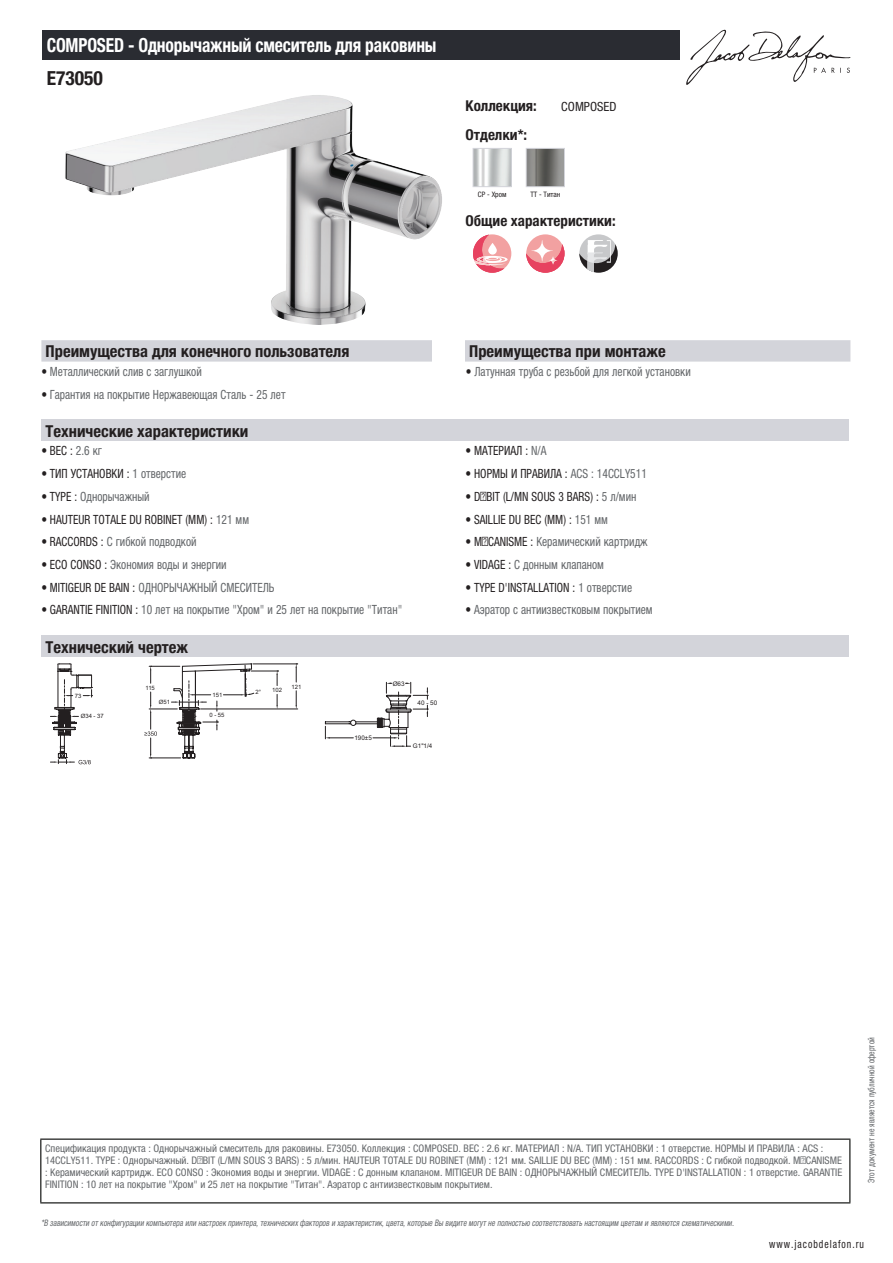
<style>
.page{position:relative;width:893px;height:1263px;background:#fff}
.page>*{position:absolute;margin:0;border:0;box-sizing:border-box;transform-origin:0 0}
.t1{font:700 condensed 19.5px "Helvetica Neue LTCYR";letter-spacing:-.01em;color:#fff;scale:.9 1}
.t2{font:700 condensed 19.5px "Helvetica Neue LTCYR";color:#231f20}
.t3{font:700 condensed 16.5px "Helvetica Neue LTCYR";color:#231f20}
.t4{font:700 condensed 15px "Helvetica Neue LTCYR";color:#231f20}
.t5{font:condensed 12.75px "Helvetica Neue LTCYR";color:#626568;scale:.9 1}
.t6{font:condensed 12.75px "Helvetica Neue LTCYR";color:#231f20;scale:.9 1}
.t7{font:condensed 12.75px "Helvetica Neue LTCYR";color:#231f20}
.t8{font:condensed 11.25px "Helvetica Neue LTCYR";letter-spacing:.1em;color:#231f20;scale:.87 1}
.t9{font:condensed 10.5px/12px "Helvetica Neue LTCYR";color:#626568}
.t10{font:italic condensed 9px "Helvetica Neue LTCYR";color:#626568;scale:.87 1}
.t11{font:condensed 9px "Helvetica Neue LTCYR";color:#626568;scale:.87 1}
.t12{font:condensed 7.5px "Helvetica Neue LTCYR";color:#231f20}
.t13{font:6.3px "Arial";color:#231f20}
.t14{font:5.85px "Arial";color:#231f20}
.s1{color:#231f20}
.s2{color:#626568}
</style>
<div class="page">
<svg style="left:686px;top:30px;width:164px;height:55px"></svg>
<img style="left:65px;top:95px;width:377px;height:230px">
<img style="left:475px;top:150px;width:35px;height:35px">
<div style="left:473px;top:148px;width:39px;height:39px;border:1px solid #d3d4da"></div>
<img style="left:528px;top:150px;width:35px;height:35px">
<div style="left:526px;top:148px;width:39px;height:39px;border:1px solid #d3d4da"></div>
<div style="left:473px;top:234px;width:38px;height:39px;background:#f2a1a1;border-radius:50%"></div>
<svg style="left:473px;top:235px;width:35px;height:38px"></svg>
<div style="left:526px;top:234px;width:38px;height:39px;background:#f2a1a1;border-radius:50%"></div>
<svg style="left:526px;top:240px;width:38px;height:33px"></svg>
<div style="left:579px;top:234px;width:39px;height:39px;background:#c7c8ca;border-radius:50%"></div>
<svg style="left:579px;top:240px;width:39px;height:33px"></svg>
<div style="left:41px;top:340px;width:809px;height:22px;background:#d3d4da"></div>
<div style="left:432px;top:340px;width:33px;height:22px;background:#fff"></div>
<div style="left:41px;top:420px;width:808px;height:21px;background:#d3d4da"></div>
<div style="left:41px;top:636px;width:808px;height:21px;background:#d3d4da"></div>
<hr style="left:201px;top:709px;width:97px;height:1px;background:#231f20">
<hr style="left:253px;top:664px;width:45px;height:1px;background:#231f20">
<svg style="left:296px;top:691px;width:1px;height:18px"></svg>
<svg style="left:296px;top:664px;width:1px;height:18px"></svg>
<svg style="left:325px;top:682px;width:103px;height:65px"></svg>
<svg style="left:50px;top:663px;width:229px;height:101px"></svg>
<div style="left:43px;top:30px;width:637px;height:30px;background:#2a2c32"></div>
<hr style="left:40px;top:1138px;width:810px;height:2px;background:#040503">
<hr style="left:40px;top:1140px;width:1px;height:62px;background:#040503">
<hr style="left:849px;top:1140px;width:1px;height:62px;background:#040503">
<hr style="left:40px;top:1202px;width:810px;height:1px;background:#040503">
<h1 class="t1" style="left:47px;top:34px;width:435px">COMPOSED - Однорычажный смеситель для раковины</h1>
<h1 class="t2" style="left:47px;top:67px;width:58px">E73050</h1>
<h3 class="t4" style="left:466px;top:97px;width:73px">Коллекция:</h3>
<p class="t7" style="left:561px;top:99px;width:57px">COMPOSED</p>
<h3 class="t4" style="left:466px;top:126px;width:63px">Отделки*:</h3>
<p class="t12" style="left:478px;top:190px;width:30px">CP - Хром</p>
<p class="t12" style="left:530px;top:190px;width:32px">TT - Титан</p>
<h3 class="t4" style="left:466px;top:212px;width:152px">Общие характеристики:</h3>
<h2 class="t3" style="left:46px;top:342px;width:305px">Преимущества для конечного пользователя</h2>
<h2 class="t3" style="left:469px;top:342px;width:198px">Преимущества при монтаже</h2>
<p class="t5" style="left:41px;top:364px;width:180px"><span class="s1">•</span> Металлический слив с заглушкой</p>
<p class="t5" style="left:466px;top:364px;width:251px"><span class="s1">•</span> Латунная труба с резьбой для легкой установки</p>
<p class="t5" style="left:41px;top:387px;width:273px"><span class="s1">•</span> Гарантия на покрытие Нержавеющая Сталь - 25 лет</p>
<h2 class="t3" style="left:46px;top:422px;width:204px">Технические характеристики</h2>
<p class="t6" style="left:41px;top:444px;width:69px">• ВЕС : <span class="s2">2.6 кг</span></p>
<p class="t6" style="left:466px;top:444px;width:91px">• МАТЕРИАЛ : <span class="s2">N/A</span></p>
<p class="t6" style="left:41px;top:466px;width:162px">• ТИП УСТАНОВКИ : <span class="s2">1 отверстие</span></p>
<p class="t6" style="left:466px;top:466px;width:203px">• НОРМЫ И ПРАВИЛА : <span class="s2">ACS : 14CCLY511</span></p>
<p class="t5" style="left:41px;top:489px;width:122px"><span class="s1">• TYPE :</span> Однорычажный</p>
<p class="t6" style="left:466px;top:489px;width:191px">• DÉBIT (L/MN SOUS 3 BARS) : <span class="s2">5 л/мин</span></p>
<p class="t6" style="left:41px;top:512px;width:232px">• HAUTEUR TOTALE DU ROBINET (MM) : <span class="s2">121 мм</span></p>
<p class="t6" style="left:466px;top:512px;width:160px">• SAILLIE DU BEC (MM) : <span class="s2">151 мм</span></p>
<p class="t5" style="left:41px;top:535px;width:174px"><span class="s1">• RACCORDS :</span> С гибкой подводкой</p>
<p class="t5" style="left:466px;top:535px;width:204px"><span class="s1">• MÉCANISME :</span> Керамический картридж</p>
<p class="t5" style="left:41px;top:557px;width:207px"><span class="s1">• ECO CONSO :</span> Экономия воды и энергии</p>
<p class="t5" style="left:466px;top:557px;width:155px"><span class="s1">• VIDAGE :</span> С донным клапаном</p>
<p class="t5" style="left:41px;top:580px;width:261px"><span class="s1">• MITIGEUR DE BAIN :</span> ОДНОРЫЧАЖНЫЙ СМЕСИТЕЛЬ</p>
<p class="t6" style="left:466px;top:580px;width:187px">• TYPE D'INSTALLATION : <span class="s2">1 отверстие</span></p>
<p class="t5" style="left:41px;top:603px;width:403px"><span class="s1">• GARANTIE FINITION :</span> 10 лет на покрытие "Хром" и 25 лет на покрытие "Титан"</p>
<p class="t5" style="left:466px;top:603px;width:209px"><span class="s1">•</span> Аэратор с антиизвестковым покрытием</p>
<h2 class="t3" style="left:46px;top:638px;width:144px">Технический чертеж</h2>
<p class="t14" style="left:75px;top:692px;width:8px">73</p>
<p class="t13" style="left:393px;top:679px;width:13px">Ø63</p>
<p class="t14" style="left:145px;top:684px;width:11px">115</p>
<p class="t14" style="left:292px;top:683px;width:11px">121</p>
<p class="t14" style="left:212px;top:691px;width:11px">151</p>
<p class="t14" style="left:209px;top:711px;width:17px">0 - 55</p>
<p class="t14" style="left:272px;top:686px;width:11px">102</p>
<p class="t14" style="left:256px;top:688px;width:7px">2°</p>
<p class="t14" style="left:159px;top:698px;width:13px">Ø51</p>
<p class="t13" style="left:418px;top:699px;width:21px">40 - 50</p>
<p class="t14" style="left:81px;top:712px;width:25px">Ø34 - 37</p>
<p class="t13" style="left:354px;top:734px;width:19px">190±5</p>
<p class="t13" style="left:413px;top:742px;width:21px">G1"1/4</p>
<p class="t9" style="left:45px;top:1142px;width:799px">Спецификация продукта : Однорычажный смеситель для раковины. E73050. Коллекция : COMPOSED. ВЕС : 2.6 кг. МАТЕРИАЛ : N/A. ТИП УСТАНОВКИ : 1 отверстие. НОРМЫ И ПРАВИЛА : ACS :<br>14CCLY511. TYPE : Однорычажный. DÉBIT (L/MN SOUS 3 BARS) : 5 л/мин. HAUTEUR TOTALE DU ROBINET (MM) : 121 мм. SAILLIE DU BEC (MM) : 151 мм. RACCORDS : С гибкой подводкой. MÉCANISME : Керамический картридж. ECO CONSO : Экономия воды и энергии. VIDAGE : С донным клапаном. MITIGEUR DE BAIN : ОДНОРЫЧАЖНЫЙ СМЕСИТЕЛЬ. TYPE D'INSTALLATION : 1 отверстие. GARANTIE FINITION : 10 лет на покрытие "Хром" и 25 лет на покрытие "Титан". Аэратор с антиизвестковым покрытием.</p>
<p class="t10" style="left:41px;top:1218px;width:800px">*В зависимости отконфигурации компьютера или настроек принтера,техническихфакторов и характеристик,цвета,которые Вы видите могутне полностью соответствоватьнастоящим цветам и являются схематическими.</p>
<p class="t11" style="left:866px;top:1183px;width:169px;rotate:-90deg">Этот документ не является публичной офертой</p>
<p class="t8" style="left:769px;top:1237px;width:110px">www.jacobdelafon.ru</p>
</div>
